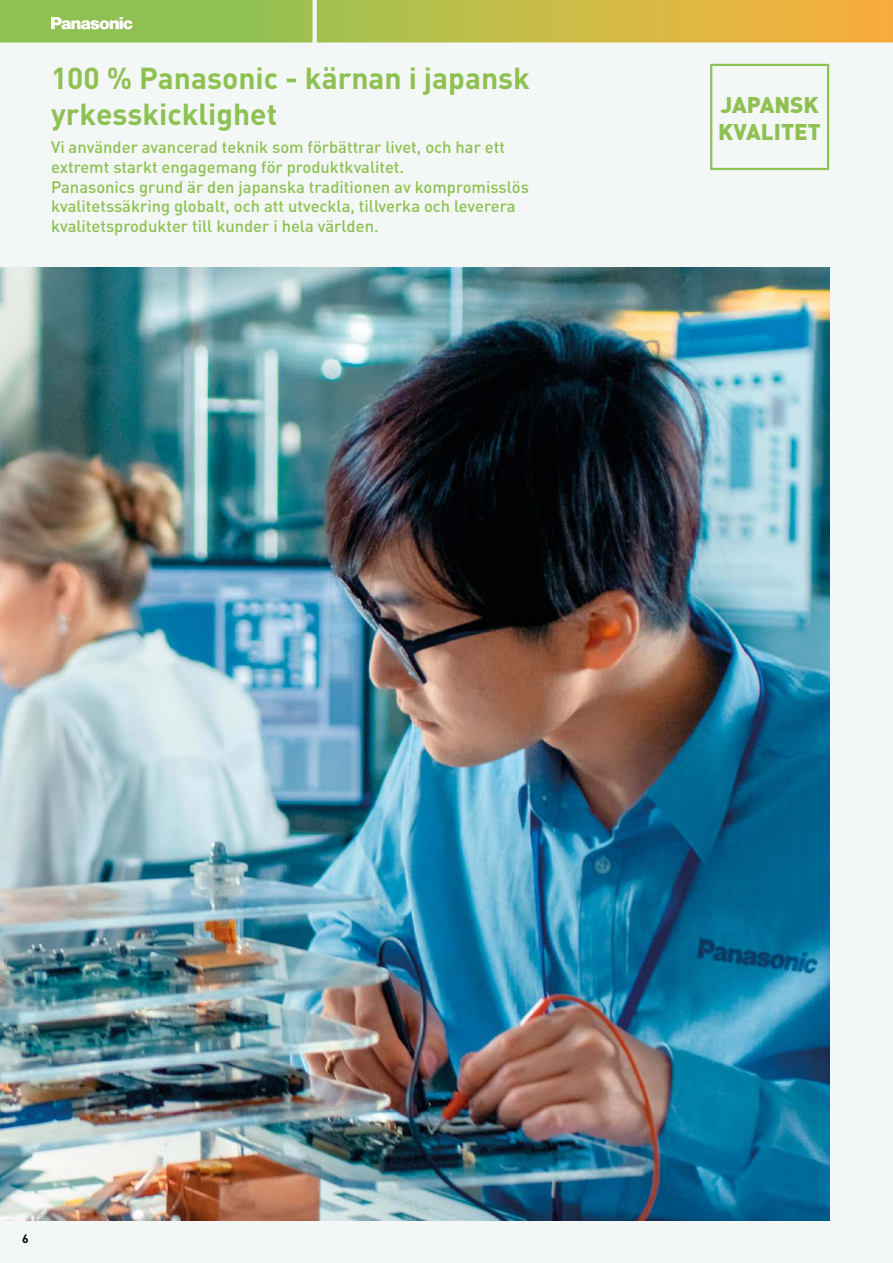
<style>
.page{position:relative;width:893px;height:1263px;background:#f3f8f7}
.page>*{position:absolute;margin:0;border:0;box-sizing:border-box;transform-origin:0 0}
.t1{font:700 30px/36px "DIN";color:#8ec152}
.t2{font:900 22.5px/27px "DIN";color:#8ec152}
.t3{font:500 16.5px/19.8px "DIN";color:#8ec152}
.t4{font:700 12px "DIN";color:#000}
</style>
<div class="page">
<img style="left:0;top:268px;width:829px;height:952px">
<div style="left:710px;top:64px;width:119px;height:106px;border:2px solid #8ec152"></div>
<svg style="left:0;top:0;width:893px;height:43px;background:#bcbd4e"></svg>
<h1 class="t1" style="left:51px;top:59px;width:480px">100 % Panasonic - kärnan i japansk yrkesskicklighet</h1>
<p class="t3" style="left:51px;top:137px;width:479px">Vi använder avancerad teknik som förbättrar livet, och har ett extremt starkt engagemang för produktkvalitet.<br>Panasonics grund är den japanska traditionen av kompromisslös kvalitetssäkring globalt, och att utveckla, tillverka och leverera kvalitetsprodukter till kunder i hela världen.</p>
<h2 class="t2" style="left:718px;top:90px;width:104px">JAPANSK<br>KVALITET</h2>
<p class="t4" style="left:22px;top:1231px;width:8px">6</p>
</div>
